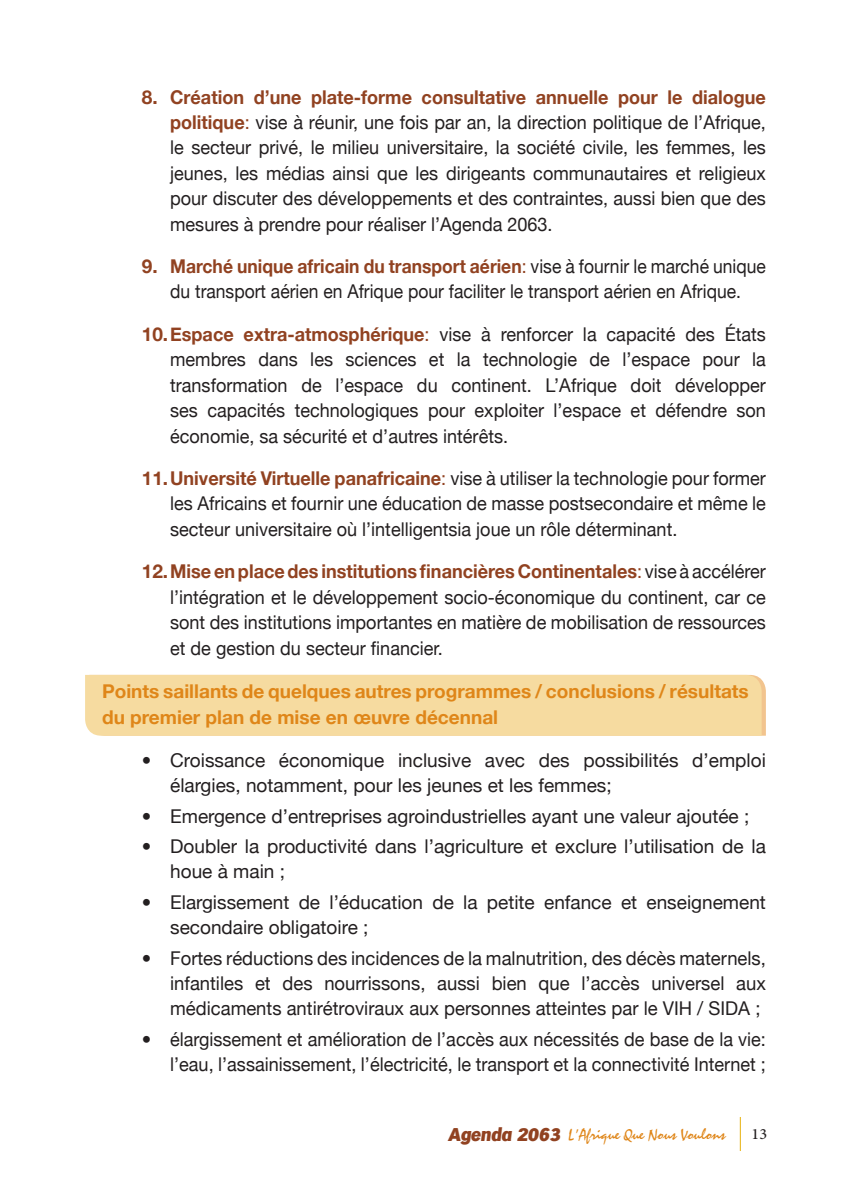
<style>
.page{position:relative;width:851px;height:1191px;background:#fff}
.page>*{position:absolute;margin:0;border:0;box-sizing:border-box;transform-origin:0 0}
.t1{font:19px/25.4px "Helvetica Neue";color:#231f20;text-align:justify;scale:.95 1}
.t2{font:19px/25px "Helvetica Neue";color:#231f20}
.t3{font:19px/25.4px "Helvetica Neue";color:#231f20;text-align:center;scale:.92 1}
.t4{font:700 19px/26px "Helvetica Neue";color:#df8619}
.t5{font:16px "Staccato 222 BT";color:#df8619}
.s1{font-weight:700;color:#914221}
.s2{color:#914221}
.s3{font-family:"Hamburg";font-weight:800;font-style:italic;font-size:18px;color:#914221}
.s4{font-family:"Adobe Arabic";font-size:22px;color:#231f20}
</style>
<div class="page">
<hr style="left:739px;top:1117px;width:1px;height:34px;background:#e6b00d">
<div style="left:85px;top:675px;width:676px;height:60px;background:#f6dba0"></div>
<p class="t1" style="left:170px;top:84px;width:628px;text-indent:-28px"><span class="s1">8. Création d’une plate-forme consultative annuelle pour le dialogue politique</span><span class="s2">:</span> vise à réunir, une fois par an, la direction politique de l’Afrique, le secteur privé, le milieu universitaire, la société civile, les femmes, les jeunes, les médias ainsi que les dirigeants communautaires et religieux pour discuter des développements et des contraintes, aussi bien que des mesures à prendre pour réaliser l’Agenda 2063.</p>
<p class="t3" style="left:142px;top:253px;width:679px"><span class="s1">9. Marché unique africain du transport aérien</span><span class="s2">:</span> vise à fournir le marché unique du transport aérien en Afrique pour faciliter le transport aérien en Afrique.</p>
<p class="t1" style="left:170px;top:321px;width:628px;text-indent:-28px"><span class="s1">10. Espace extra-atmosphérique</span><span class="s2">:</span> vise à renforcer la capacité des États membres dans les sciences et la technologie de l’espace pour la transformation de l’espace du continent. L’Afrique doit développer ses capacités technologiques pour exploiter l’espace et défendre son économie, sa sécurité et d’autres intérêts.</p>
<p class="t1" style="left:170px;top:465px;width:628px;text-indent:-28px"><span class="s1">11. Université Virtuelle panafricaine</span><span class="s2">:</span> vise à utiliser la technologie pour former les Africains et fournir une éducation de masse postsecondaire et même le secteur universitaire où l’intelligentsia joue un rôle déterminant.</p>
<p class="t1" style="left:170px;top:558px;width:628px;text-indent:-28px"><span class="s1">12. Mise en place des institutions financières Continentales</span><span class="s2">:</span> vise à accélérer l’intégration et le développement socio-économique du continent, car ce sont des institutions importantes en matière de mobilisation de ressources et de gestion du secteur financier.</p>
<p class="t4" style="left:102px;top:678px;width:648px">Points saillants de quelques autres programmes / conclusions / résultats du premier plan de mise en œuvre décennal</p>
<p class="t2" style="left:170px;top:747px;width:597px;text-indent:-28px">• Croissance économique inclusive avec des possibilités d’emploi élargies, notamment, pour les jeunes et les femmes;</p>
<p class="t2" style="left:142px;top:803px;width:609px">• Emergence d’entreprises agroindustrielles ayant une valeur ajoutée ;</p>
<p class="t2" style="left:170px;top:834px;width:597px;text-indent:-28px">• Doubler la productivité dans l’agriculture et exclure l’utilisation de la houe à main ;</p>
<p class="t2" style="left:170px;top:889px;width:597px;text-indent:-28px">• Elargissement de l’éducation de la petite enfance et enseignement secondaire obligatoire ;</p>
<p class="t2" style="left:170px;top:945px;width:597px;text-align:justify;text-indent:-28px">• Fortes réductions des incidences de la malnutrition, des décès maternels, infantiles et des nourrissons, aussi bien que l’accès universel aux médicaments antirétroviraux aux personnes atteintes par le VIH / SIDA ;</p>
<p class="t2" style="left:142px;top:1026px;width:625px;text-align:right">• élargissement et amélioration de l’accès aux nécessités de base de la vie: l’eau, l’assainissement, l’électricité, le transport et la connectivité Internet ;</p>
<p class="t5" style="left:448px;top:1125px;width:320px"><span class="s3">Agenda 2063</span> L’Afrique Que Nous Voulons <span class="s4">13</span></p>
</div>
